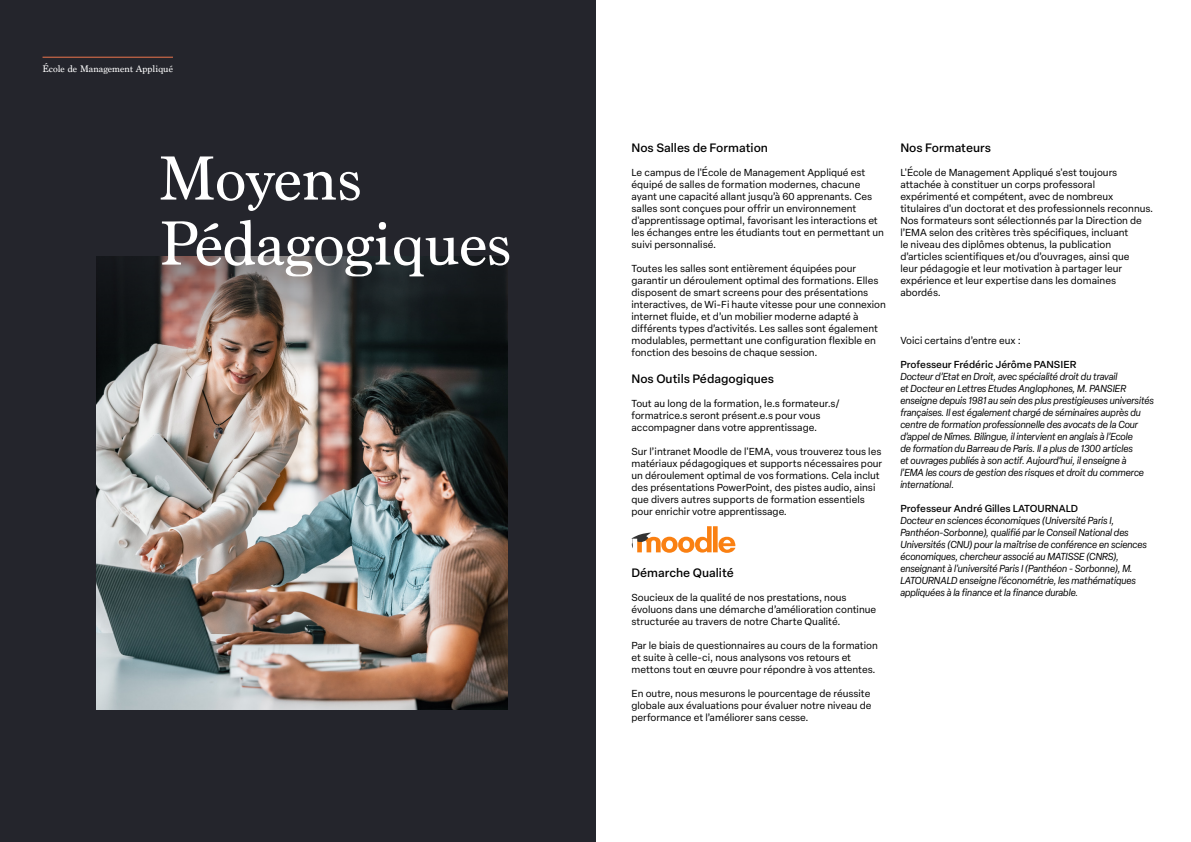
<style>
.page{position:relative;width:1191px;height:842px;background:#fff}
.page>*{position:absolute;margin:0;border:0;box-sizing:border-box;transform-origin:0 0}
.t1{font:65px/65px "Marion";color:#fff}
.t2{font:500 12px "Elza Text";color:#000}
.t3{font:10px/12px "Elza Text";color:#000}
.t4{font:italic 10px/12px "Elza";color:#000}
.t5{font:500 10px "Elza Text";color:#000}
.t6{font:10px "Marion";color:#fff}
</style>
<div class="page">
<div style="left:0;top:0;width:595px;height:842px;background:#24252c"></div>
<img style="left:96px;top:361px;width:411px;height:349px">
<hr style="left:43px;top:57px;width:130px;height:1px;background:#ee754d">
<img style="left:96px;top:256px;width:412px;height:105px">
<svg style="left:631px;top:526px;width:104px;height:27px"></svg>
<p class="t6" style="left:43px;top:63px;width:132px">École de Management Appliqué</p>
<h1 class="t1" style="left:159px;top:148px;width:354px">Moyens<br>Pédagogiques</h1>
<p class="t2" style="left:631px;top:139px;width:138px">Nos Salles de Formation</p>
<p class="t3" style="left:631px;top:166px;width:254px">Le campus de l'École de Management Appliqué est équipé de salles de formation modernes, chacune ayant une capacité allant jusqu’à 60 apprenants. Ces salles sont conçues pour offrir un environnement d'apprentissage optimal, favorisant les interactions et les échanges entre les étudiants tout en permettant un suivi personnalisé.</p>
<p class="t3" style="left:631px;top:262px;width:256px">Toutes les salles sont entièrement équipées pour garantir un déroulement optimal des formations. Elles disposent de smart screens pour des présentations interactives, de Wi-Fi haute vitesse pour une connexion internet fluide, et d’un mobilier moderne adapté à différents types d’activités. Les salles sont également modulables, permettant une configuration flexible en fonction des besoins de chaque session.</p>
<p class="t2" style="left:631px;top:369px;width:144px">Nos Outils Pédagogiques</p>
<p class="t3" style="left:631px;top:397px;width:210px">Tout au long de la formation, le.s formateur.s/ formatrice.s seront présent.e.s pour vous accompagner dans votre apprentissage.</p>
<p class="t3" style="left:631px;top:445px;width:252px">Sur l’intranet Moodle de l'EMA, vous trouverez tous les matériaux pédagogiques et supports nécessaires pour un déroulement optimal de vos formations. Cela inclut des présentations PowerPoint, des pistes audio, ainsi que divers autres supports de formation essentiels pour enrichir votre apprentissage.</p>
<p class="t2" style="left:631px;top:564px;width:104px">Démarche Qualité</p>
<p class="t3" style="left:631px;top:591px;width:246px">Soucieux de la qualité de nos prestations, nous évoluons dans une démarche d’amélioration continue structurée au travers de notre Charte Qualité.</p>
<p class="t3" style="left:631px;top:639px;width:248px">Par le biais de questionnaires au cours de la formation et suite à celle-ci, nous analysons vos retours et mettons tout en œuvre pour répondre à vos attentes.</p>
<p class="t3" style="left:631px;top:687px;width:241px;text-align:justify">En outre, nous mesurons le pourcentage de réussite globale aux évaluations pour évaluer notre niveau de performance et l’améliorer sans cesse.</p>
<p class="t2" style="left:900px;top:139px;width:92px">Nos Formateurs</p>
<p class="t3" style="left:900px;top:166px;width:254px">L'École de Management Appliqué s'est toujours attachée à constituer un corps professoral expérimenté et compétent, avec de nombreux titulaires d'un doctorat et des professionnels reconnus.<br>Nos formateurs sont sélectionnés par la Direction de l’EMA selon des critères très spécifiques, incluant<br>le niveau des diplômes obtenus, la publication d’articles scientifiques et/ou d’ouvrages, ainsi que<br>leur pédagogie et leur motivation à partager leur expérience et leur expertise dans les domaines abordés.</p>
<p class="t3" style="left:900px;top:334px;width:122px">Voici certains d’entre eux :</p>
<p class="t5" style="left:900px;top:357px;width:177px">Professeur Frédéric Jérôme PANSIER</p>
<p class="t4" style="left:900px;top:371px;width:255px">Docteur d’Etat en Droit, avec spécialité droit du travail<br>et Docteur en Lettres Etudes Anglophones, M. PANSIER enseigne depuis 1981 au sein des plus prestigieuses universités françaises. Il est également chargé de séminaires auprès du centre de formation professionnelle des avocats de la Cour d’appel de Nîmes. Bilingue, il intervient en anglais à l’Ecole<br>de formation du Barreau de Paris. Il a plus de 1300 articles<br>et ouvrages publiés à son actif. Aujourd’hui, il enseigne à<br>l’EMA les cours de gestion des risques et droit du commerce international.</p>
<p class="t5" style="left:900px;top:501px;width:179px">Professeur André Gilles LATOURNALD</p>
<p class="t4" style="left:900px;top:515px;width:248px">Docteur en sciences économiques (Université Paris I, Panthéon-Sorbonne), qualifié par le Conseil National des Universités (CNU) pour la maîtrise de conférence en sciences économiques, chercheur associé au MATISSE (CNRS), enseignant à l'université Paris I (Panthéon - Sorbonne), M.<br>LATOURNALD enseigne l’économétrie, les mathématiques appliquées à la finance et la finance durable.</p>
</div>
